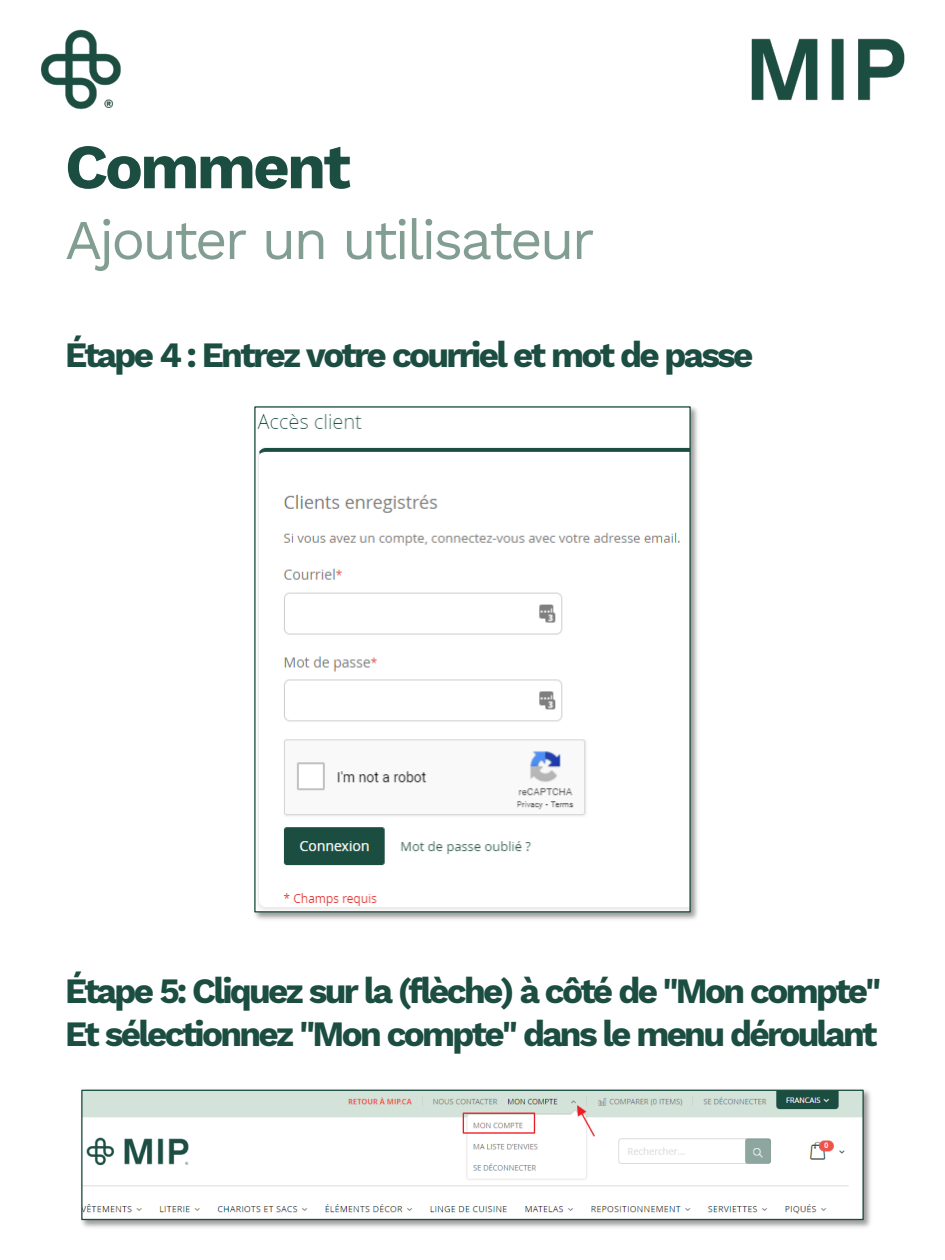
<style>
.page{position:relative;width:945px;height:1260px;background:#fff}
.page>*{position:absolute;margin:0;border:0;box-sizing:border-box;transform-origin:0 0}
.t1{font:700 63px "Work Sans";letter-spacing:-.045em;color:#1c4d41}
.t2{font:56px "Work Sans";letter-spacing:-.05em;color:#829d91}
.t3{font:700 35px "Work Sans";letter-spacing:-.075em;color:#1c4d41}
</style>
<div class="page">
<img style="left:41px;top:29px;width:80px;height:81px">
<img style="left:751px;top:38px;width:154px;height:63px">
<img style="left:255px;top:407px;width:443px;height:513px">
<img style="left:256px;top:408px;width:433px;height:503px">
<img style="left:81px;top:1089px;width:790px;height:139px">
<img style="left:83px;top:1092px;width:779px;height:126px">
<div style="left:81px;top:1090px;width:783px;height:130px;border:1px solid #1c4d41"></div>
<p class="t1" style="left:65px;top:119px;width:287px">Comment</p>
<p class="t2" style="left:65px;top:197px;width:531px">Ajouter un utilisateur</p>
<p class="t3" style="left:65px;top:329px;width:690px">Étape 4 : Entrez votre courriel et mot de passe</p>
<p class="t3" style="left:65px;top:964px;width:818px">Étape 5: Cliquez sur la (flèche) à côté de "Mon compte"</p>
<p class="t3" style="left:65px;top:1008px;width:814px">Et sélectionnez "Mon compte" dans le menu déroulant</p>
</div>
